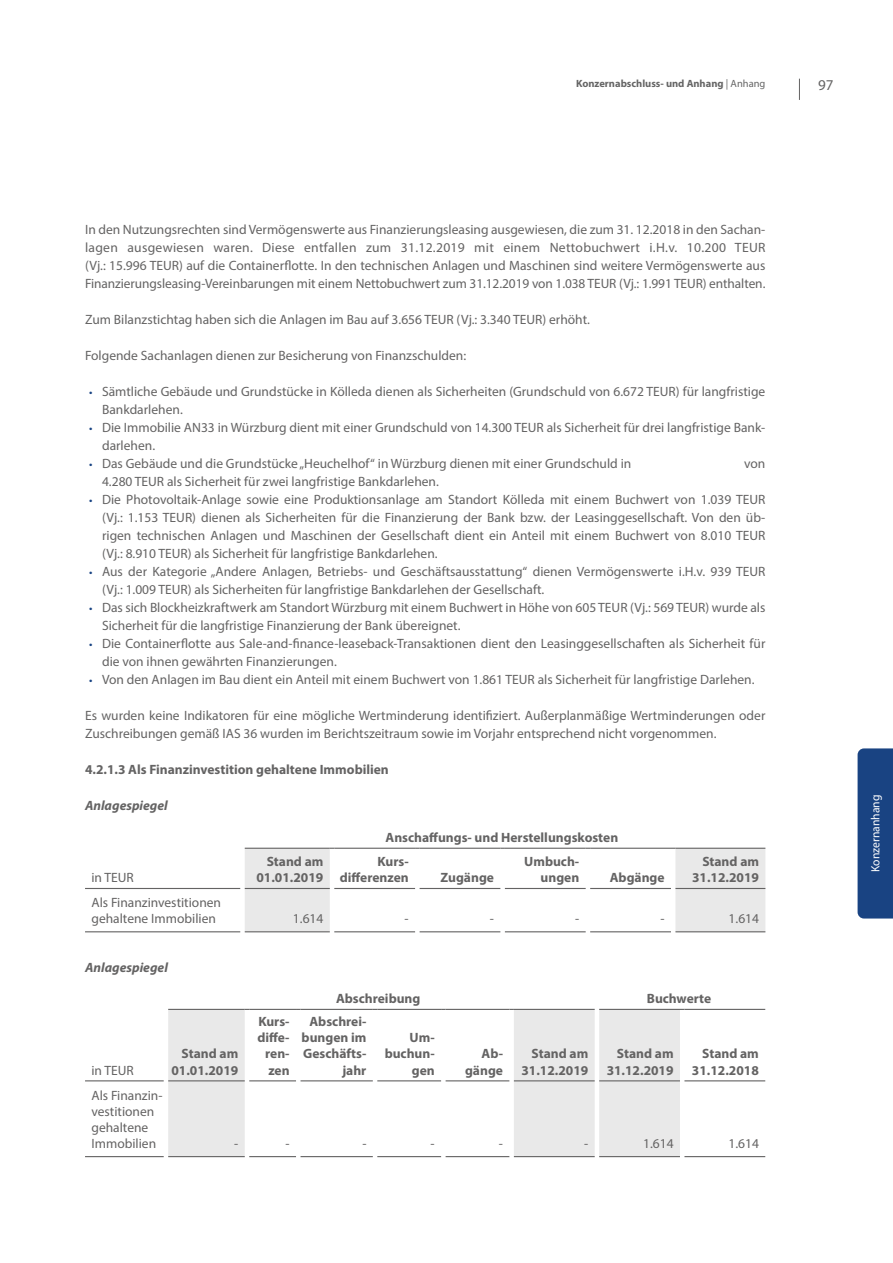
<style>
.page{position:relative;width:893px;height:1263px;background:#fff}
.page>*{position:absolute;margin:0;border:0;box-sizing:border-box;transform-origin:0 0}
.t1{font:15px "Myriad Pro";color:#646363}
.t2{font:13.5px/18px "Myriad Pro";color:#646363}
.t3{font:700 13.5px/16.2px "Myriad Pro";color:#646363;text-align:right}
.t4{font:italic 700 13.5px "Myriad Pro";color:#646363}
.t5{font:12px "Myriad Pro";color:#fff}
.t6{font:700 10.5px "Myriad Pro";color:#656565}
.s1{font-weight:400}
.s2{font-size:12px;color:#194383}
</style>
<div class="page">
<svg style="left:799px;top:79px;width:1px;height:21px"></svg>
<div style="left:858px;top:748px;width:35px;height:170px;background:#194382"></div>
<hr style="left:85px;top:888px;width:155px;height:1px;background:#646363">
<svg style="left:245px;top:848px;width:520px;height:84px"></svg>
<hr style="left:675px;top:848px;width:90px;height:1px;background:#646363">
<hr style="left:85px;top:931px;width:155px;height:1px;background:#646363">
<hr style="left:245px;top:931px;width:85px;height:1px;background:#646363">
<hr style="left:334px;top:931px;width:81px;height:1px;background:#646363">
<hr style="left:420px;top:931px;width:80px;height:1px;background:#646363">
<hr style="left:505px;top:931px;width:81px;height:1px;background:#646363">
<hr style="left:590px;top:931px;width:81px;height:1px;background:#646363">
<hr style="left:675px;top:931px;width:90px;height:1px;background:#646363">
<svg style="left:168px;top:1010px;width:512px;height:146px"></svg>
<hr style="left:85px;top:1080px;width:79px;height:1px;background:#646363">
<hr style="left:168px;top:1080px;width:77px;height:1px;background:#646363">
<hr style="left:249px;top:1080px;width:47px;height:1px;background:#646363">
<hr style="left:301px;top:1080px;width:72px;height:1px;background:#646363">
<hr style="left:377px;top:1080px;width:64px;height:1px;background:#646363">
<hr style="left:446px;top:1080px;width:63px;height:1px;background:#646363">
<hr style="left:514px;top:1080px;width:81px;height:1px;background:#646363">
<hr style="left:599px;top:1080px;width:81px;height:1px;background:#646363">
<hr style="left:684px;top:1080px;width:81px;height:1px;background:#646363">
<hr style="left:599px;top:1009px;width:81px;height:1px;background:#646363">
<hr style="left:684px;top:1009px;width:81px;height:1px;background:#646363">
<hr style="left:168px;top:1009px;width:77px;height:1px;background:#646363">
<hr style="left:249px;top:1009px;width:47px;height:1px;background:#646363">
<hr style="left:301px;top:1009px;width:72px;height:1px;background:#646363">
<hr style="left:377px;top:1009px;width:64px;height:1px;background:#646363">
<hr style="left:446px;top:1009px;width:63px;height:1px;background:#646363">
<hr style="left:514px;top:1009px;width:81px;height:1px;background:#646363">
<hr style="left:85px;top:1156px;width:79px;height:1px;background:#646363">
<hr style="left:168px;top:1156px;width:77px;height:1px;background:#646363">
<hr style="left:249px;top:1156px;width:47px;height:1px;background:#646363">
<hr style="left:301px;top:1156px;width:72px;height:1px;background:#646363">
<hr style="left:377px;top:1156px;width:64px;height:1px;background:#646363">
<hr style="left:446px;top:1156px;width:63px;height:1px;background:#646363">
<hr style="left:514px;top:1156px;width:81px;height:1px;background:#646363">
<hr style="left:599px;top:1156px;width:81px;height:1px;background:#646363">
<hr style="left:684px;top:1156px;width:81px;height:1px;background:#646363">
<p class="t6" style="left:576px;top:76px;width:191px">Konzernabschluss- und Anhang <span class="s1">| Anhang</span></p>
<p class="t1" style="left:818px;top:76px;width:17px">97</p>
<p class="t2" style="left:85px;top:220px;width:682px;text-align:justify">In den Nutzungsrechten sind Vermögenswerte aus Finanzierungsleasing ausgewiesen, die zum 31. 12.2018 in den Sachan&shy;lagen ausgewiesen waren. Diese entfallen zum 31.12.2019 mit einem Nettobuchwert i.H.v. 10.200 TEUR (Vj.: 15.996 TEUR) auf die Containerflotte. In den technischen Anlagen und Maschinen sind weitere Vermögenswerte aus Finanzierungsleasing-Vereinbarungen mit einem Nettobuchwert zum 31.12.2019 von 1.038 TEUR (Vj.: 1.991 TEUR) enthalten.</p>
<p class="t2" style="left:85px;top:310px;width:506px">Zum Bilanzstichtag haben sich die Anlagen im Bau auf 3.656 TEUR (Vj.: 3.340 TEUR) erhöht.</p>
<p class="t2" style="left:85px;top:346px;width:383px">Folgende Sachanlagen dienen zur Besicherung von Finanzschulden:</p>
<p class="t2" style="left:102px;top:382px;width:665px;text-indent:-13px"><span class="s2">•</span> Sämtliche Gebäude und Grundstücke in Kölleda dienen als Sicherheiten (Grundschuld von 6.672 TEUR) für langfristige<br>Bankdarlehen.</p>
<p class="t2" style="left:102px;top:418px;width:665px;text-indent:-13px"><span class="s2">•</span> Die Immobilie AN33 in Würzburg dient mit einer Grundschuld von 14.300 TEUR als Sicherheit für drei langfristige Bank&shy;darlehen.</p>
<p class="t2" style="left:89px;top:454px;width:544px"><span class="s2">•</span> Das Gebäude und die Grundstücke „Heuchelhof“ in Würzburg dienen mit einer Grundschuld in</p>
<p class="t2" style="left:744px;top:454px;width:23px">von</p>
<p class="t2" style="left:102px;top:472px;width:338px">4.280 TEUR als Sicherheit für zwei langfristige Bankdarlehen.</p>
<p class="t2" style="left:102px;top:490px;width:665px;text-align:justify;text-indent:-13px"><span class="s2">•</span> Die Photovoltaik-Anlage sowie eine Produktionsanlage am Standort Kölleda mit einem Buchwert von 1.039 TEUR (Vj.: 1.153 TEUR) dienen als Sicherheiten für die Finanzierung der Bank bzw. der Leasinggesellschaft. Von den üb&shy;rigen technischen Anlagen und Maschinen der Gesellschaft dient ein Anteil mit einem Buchwert von 8.010 TEUR (Vj.: 8.910 TEUR) als Sicherheit für langfristige Bankdarlehen.</p>
<p class="t2" style="left:102px;top:562px;width:665px;text-indent:-13px"><span class="s2">•</span> Aus der Kategorie „Andere Anlagen, Betriebs- und Geschäftsausstattung“ dienen Vermögenswerte i.H.v. 939 TEUR (Vj.: 1.009 TEUR) als Sicherheiten für langfristige Bankdarlehen der Gesellschaft.</p>
<p class="t2" style="left:102px;top:598px;width:665px;text-indent:-13px"><span class="s2">•</span> Das sich Blockheizkraftwerk am Standort Würzburg mit einem Buchwert in Höhe von 605 TEUR (Vj.: 569 TEUR) wurde als<br>Sicherheit für die langfristige Finanzierung der Bank übereignet.</p>
<p class="t2" style="left:102px;top:634px;width:665px;text-indent:-13px"><span class="s2">•</span> Die Containerflotte aus Sale-and-finance-leaseback-Transaktionen dient den Leasinggesellschaften als Sicherheit für die von ihnen gewährten Finanzierungen.</p>
<p class="t2" style="left:89px;top:670px;width:667px"><span class="s2">•</span> Von den Anlagen im Bau dient ein Anteil mit einem Buchwert von 1.861 TEUR als Sicherheit für langfristige Darlehen.</p>
<p class="t2" style="left:85px;top:706px;width:682px">Es wurden keine Indikatoren für eine mögliche Wertminderung identifiziert. Außerplanmäßige Wertminderungen oder<br>Zuschreibungen gemäß IAS 36 wurden im Berichtszeitraum sowie im Vorjahr entsprechend nicht vorgenommen.</p>
<p class="t3" style="left:85px;top:761px;width:305px">4.2.1.3 Als Finanzinvestition gehaltene Immobilien</p>
<p class="t4" style="left:85px;top:797px;width:84px">Anlagespiegel</p>
<p class="t3" style="left:386px;top:829px;width:234px">Anschaffungs- und Herstellungskosten</p>
<p class="t2" style="left:91px;top:868px;width:44px">in TEUR</p>
<p class="t3" style="left:256px;top:853px;width:68px">Stand am<br>01.01.2019</p>
<p class="t3" style="left:340px;top:853px;width:70px">Kurs&shy;differenzen</p>
<p class="t3" style="left:524px;top:853px;width:57px">Umbuch&shy;ungen</p>
<p class="t3" style="left:692px;top:853px;width:68px">Stand am<br>31.12.2019</p>
<p class="t3" style="left:610px;top:869px;width:56px">Abgänge</p>
<p class="t3" style="left:441px;top:869px;width:55px">Zugänge</p>
<p class="t2" style="left:91px;top:894px;width:131px;line-height:16.2px">Als Finanzinvestitionen gehaltene Immobilien</p>
<p class="t4" style="left:85px;top:959px;width:84px">Anlagespiegel</p>
<p class="t2" style="left:91px;top:1061px;width:44px">in TEUR</p>
<p class="t3" style="left:171px;top:1045px;width:68px">Stand am<br>01.01.2019</p>
<p class="t2" style="left:293px;top:909px;width:32px">1.614</p>
<p class="t2" style="left:405px;top:909px;width:6px">-</p>
<p class="t2" style="left:490px;top:909px;width:6px">-</p>
<p class="t2" style="left:575px;top:909px;width:6px">-</p>
<p class="t2" style="left:660px;top:909px;width:6px">-</p>
<p class="t2" style="left:729px;top:909px;width:32px">1.614</p>
<p class="t3" style="left:336px;top:990px;width:86px">Abschreibung</p>
<p class="t3" style="left:647px;top:990px;width:66px">Buchwerte</p>
<p class="t3" style="left:257px;top:1013px;width:34px">Kurs&shy;diffe&shy;ren&shy;zen</p>
<p class="t3" style="left:302px;top:1013px;width:66px">Abschrei&shy;bungen im<br>Geschäfts&shy;jahr</p>
<p class="t3" style="left:385px;top:1029px;width:52px">Um&shy;buchun&shy;gen</p>
<p class="t3" style="left:465px;top:1045px;width:39px">Ab&shy;gänge</p>
<p class="t3" style="left:521px;top:1045px;width:68px">Stand am<br>31.12.2019</p>
<p class="t3" style="left:607px;top:1045px;width:68px">Stand am<br>31.12.2019</p>
<p class="t3" style="left:692px;top:1045px;width:68px">Stand am<br>31.12.2018</p>
<p class="t2" style="left:91px;top:1087px;width:73px;line-height:16.2px">Als Finanzin&shy;vestitionen gehaltene<br>Immobilien</p>
<p class="t2" style="left:234px;top:1134px;width:6px">-</p>
<p class="t2" style="left:286px;top:1134px;width:6px">-</p>
<p class="t2" style="left:362px;top:1134px;width:6px">-</p>
<p class="t2" style="left:431px;top:1134px;width:6px">-</p>
<p class="t2" style="left:499px;top:1134px;width:6px">-</p>
<p class="t2" style="left:584px;top:1134px;width:6px">-</p>
<p class="t2" style="left:643px;top:1134px;width:32px">1.614</p>
<p class="t2" style="left:728px;top:1134px;width:32px">1.614</p>
<p class="t5" style="left:868px;top:872px;width:79px;rotate:-90deg">Konzernanhang</p>
</div>
